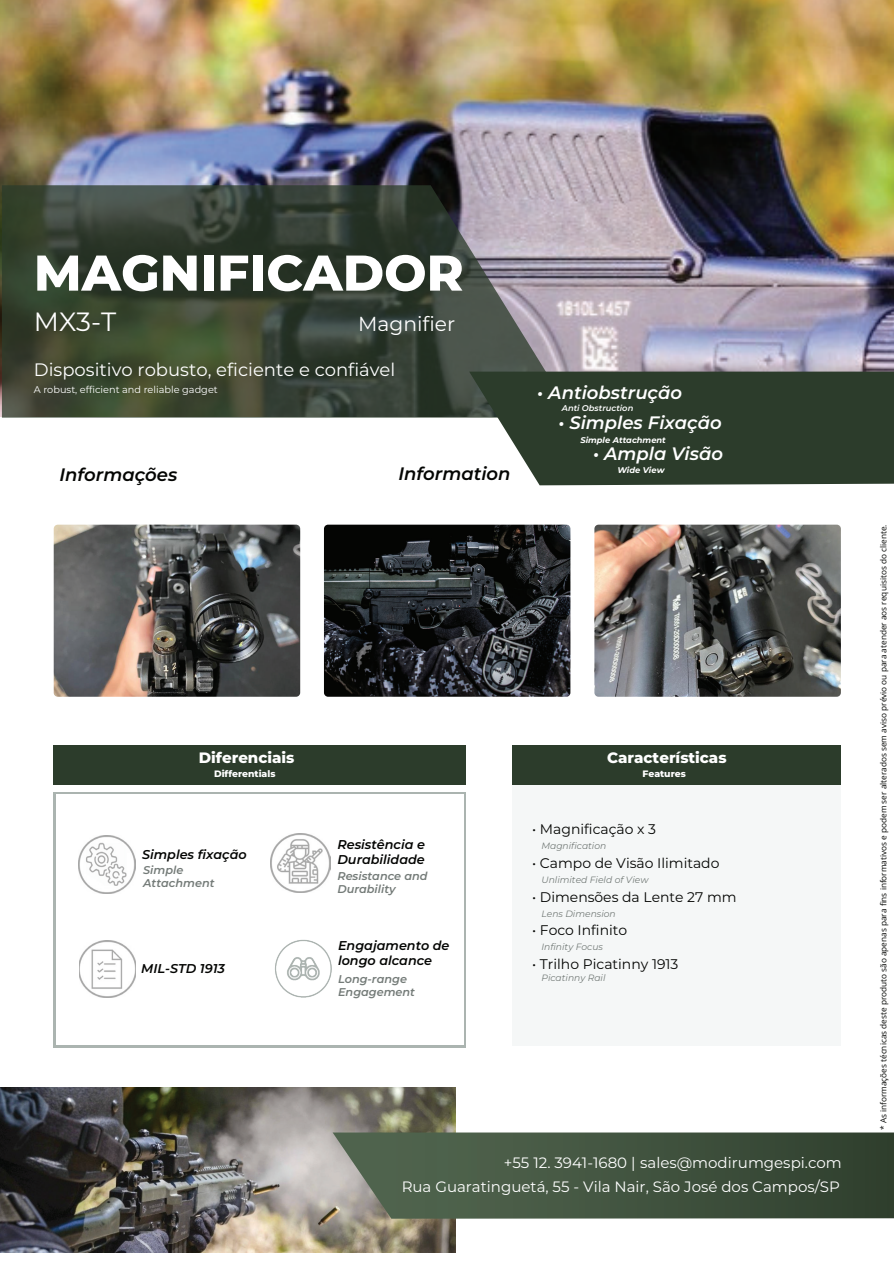
<style>
.page{position:relative;width:894px;height:1264px;background:#fff}
.page>*{position:absolute;margin:0;border:0;box-sizing:border-box;transform-origin:0 0}
.t1{font:800 50.1px "Montserrat";color:#fff}
.t2{font:26.4px "Montserrat";color:#fff}
.t3{font:20.25px "Montserrat";color:#fff}
.t4{font:italic 600 18px "Montserrat";color:#fff}
.t5{font:18px "Montserrat";color:#fff}
.t6{font:italic 600 18px "Montserrat";color:#040503}
.t7{font:15px "Montserrat";color:#fff}
.t8{font:800 15px "Montserrat";color:#fff}
.t9{font:13.95px "Montserrat";color:#040503}
.t10{font:italic 600 12.75px/14.9px "Montserrat";color:#040503}
.t11{font:italic 600 11.25px/13.2px "Montserrat";color:#747b78}
.t12{font:9.75px "Montserrat";color:#fff}
.t13{font:800 9.3px "Montserrat";color:#fff}
.t14{font:italic 9.15px "Montserrat";color:#747b78}
.t15{font:8.25px "Open Sans";color:#040503}
.t16{font:italic 700 8.25px "Montserrat";color:#fff}
.t17{font:italic 600 8.25px "Montserrat";color:#fff}
</style>
<div class="page">
<img style="left:0;top:1087px;width:455px;height:165px">
<svg style="left:332px;top:1132px;width:561px;height:86px;background:#485946"></svg>
<img style="left:0;top:0;width:893px;height:416px">
<div style="left:498px;top:371px;width:395px;height:114px;background:#2c3c2b"></div>
<svg style="left:2px;top:185px;width:572px;height:233px;background:#444d41"></svg>
<img style="left:54px;top:524px;width:246px;height:172px">
<img style="left:594px;top:524px;width:246px;height:172px">
<img style="left:324px;top:524px;width:246px;height:172px">
<div style="left:512px;top:745px;width:328px;height:300px;background:#f5f7f7"></div>
<div style="left:512px;top:745px;width:329px;height:39px;background:#2c3c2b"></div>
<div style="left:54px;top:745px;width:412px;height:39px;background:#2c3c2b"></div>
<div style="left:54px;top:791px;width:412px;height:256px;background:linear-gradient(to right,#abb4b0,#abb4b0)"></div>
<div style="left:56px;top:794px;width:408px;height:250px;background:#fff"></div>
<img style="left:275px;top:939px;width:57px;height:59px">
<img style="left:79px;top:940px;width:56px;height:57px">
<img style="left:78px;top:835px;width:57px;height:58px">
<img style="left:271px;top:833px;width:59px;height:59px">
<h1 class="t1" style="left:34px;top:236px;width:431px">MAGNIFICADOR</h1>
<h2 class="t2" style="left:34px;top:304px;width:84px">MX3-T</h2>
<h3 class="t3" style="left:358px;top:310px;width:99px">Magnifier</h3>
<h3 class="t5" style="left:34px;top:357px;width:363px">Dispositivo robusto, eficiente e confiável</h3>
<p class="t12" style="left:34px;top:383px;width:185px">A robust, efficient and reliable gadget</p>
<h3 class="t4" style="left:537px;top:380px;width:146px">• Antiobstrução</h3>
<h3 class="t4" style="left:558px;top:410px;width:165px">• Simples Fixação</h3>
<h3 class="t4" style="left:593px;top:440px;width:131px">• Ampla Visão</h3>
<p class="t17" style="left:561px;top:402px;width:73px">Anti Obstruction</p>
<p class="t16" style="left:580px;top:434px;width:87px">Simple Attachment</p>
<p class="t16" style="left:617px;top:464px;width:49px">Wide View</p>
<h3 class="t6" style="left:398px;top:460px;width:113px">Information</h3>
<h3 class="t6" style="left:59px;top:461px;width:119px">Informações</h3>
<h3 class="t8" style="left:199px;top:746px;width:97px">Diferenciais</h3>
<p class="t13" style="left:214px;top:767px;width:63px">Differentials</p>
<h3 class="t8" style="left:216px;top:753px;width:88px">Aplicações</h3>
<h3 class="t10" style="left:337px;top:836px;width:89px">Resistência e<br>Durabilidade</h3>
<h3 class="t10" style="left:142px;top:846px;width:106px">Simples fixação</h3>
<h3 class="t11" style="left:143px;top:863px;width:73px">Simple<br>Attachment</h3>
<h3 class="t11" style="left:337px;top:868px;width:92px">Resistance and<br>Durability</h3>
<h3 class="t10" style="left:141px;top:960px;width:85px">MIL-STD 1913</h3>
<h3 class="t10" style="left:338px;top:937px;width:113px">Engajamento de longo alcance</h3>
<h3 class="t11" style="left:338px;top:971px;width:78px">Long-range<br>Engagement</h3>
<h3 class="t8" style="left:607px;top:746px;width:121px">Características</h3>
<p class="t13" style="left:642px;top:767px;width:45px">Features</p>
<h3 class="t9" style="left:532px;top:819px;width:125px">• Magnificação x 3</h3>
<h3 class="t9" style="left:532px;top:853px;width:189px">• Campo de Visão Ilimitado</h3>
<h3 class="t9" style="left:532px;top:887px;width:206px">• Dimensões da Lente 27 mm</h3>
<h3 class="t9" style="left:532px;top:920px;width:97px">• Foco Infinito</h3>
<h3 class="t9" style="left:532px;top:954px;width:148px">• Trilho Picatinny 1913</h3>
<p class="t14" style="left:541px;top:839px;width:66px">Magnification</p>
<p class="t14" style="left:541px;top:873px;width:108px">Unlimited Field of View</p>
<p class="t14" style="left:541px;top:907px;width:76px">Lens Dimension</p>
<p class="t14" style="left:541px;top:940px;width:63px">Infinity Focus</p>
<p class="t14" style="left:541px;top:971px;width:66px">Picatinny Rail</p>
<h3 class="t7" style="left:503px;top:1151px;width:339px">+55 12. 3941-1680 | sales@modirumgespi.com</h3>
<h3 class="t7" style="left:401px;top:1176px;width:439px">Rua Guaratinguetá, 55 - Vila Nair, São José dos Campos/SP</h3>
<p class="t15" style="left:877px;top:1130px;width:607px;rotate:-90deg">* As informações técnicas deste produto são apenas para fins informativos e podem ser alterados sem aviso prévio ou para atender aos requisitos do cliente.</p>
</div>
